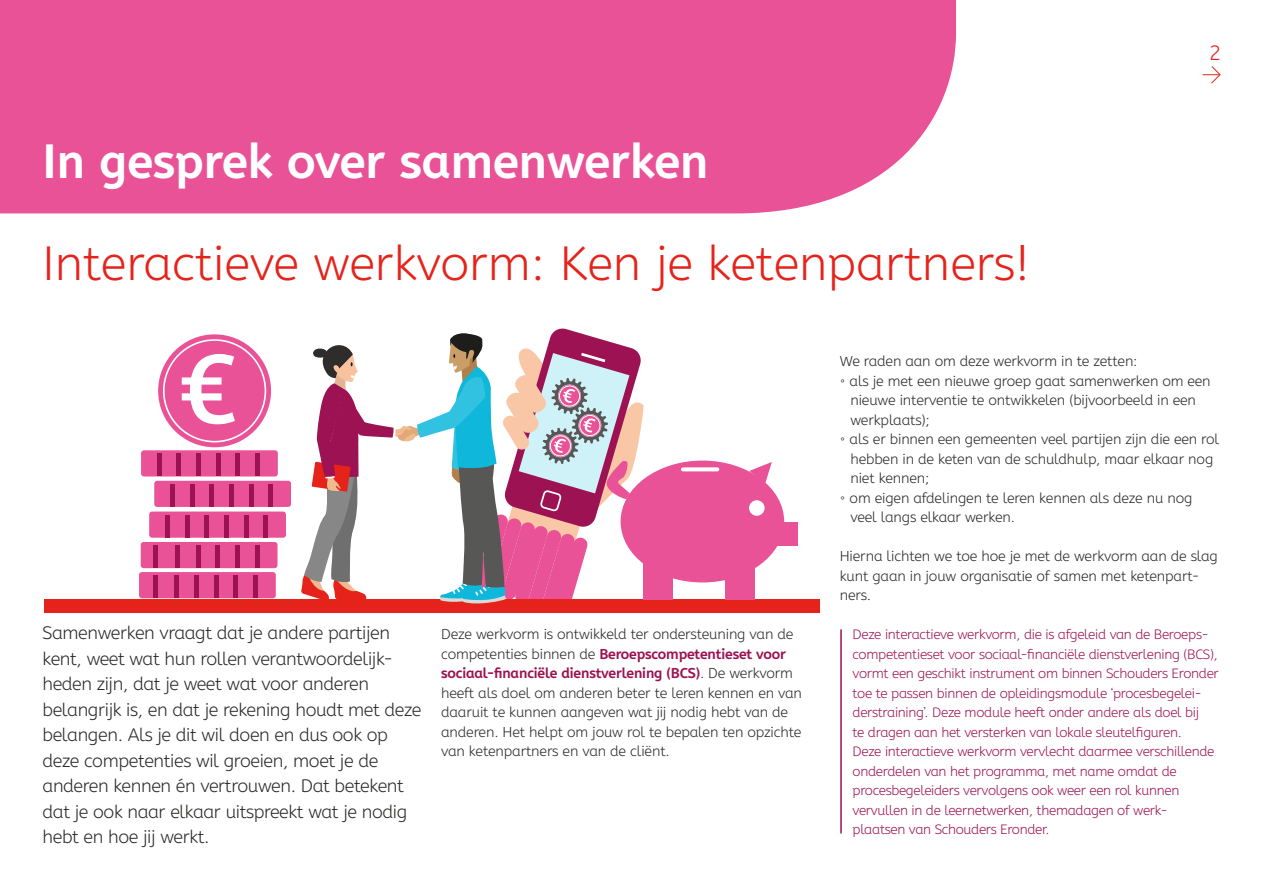
<style>
.page{position:relative;width:1263px;height:893px;background:#fff}
.page>*{position:absolute;margin:0;border:0;box-sizing:border-box;transform-origin:0 0}
.hoodsstukkop{font:300 48px "A Be Zeh EDU";color:#e5231b}
.hoodsstukkop-2{font:700 48px "A Be Zeh EDU";color:#fff}
.t1{font:300 21px "A Be Zeh EDU";color:#e5231b}
.intro{font:300 18px/25.5px "A Be Zeh EDU";letter-spacing:-.02em;color:#282827}
.broodtekst{font:300 14.25px/19.5px "A Be Zeh EDU";letter-spacing:-.01em;color:#282827}
.opsomming{font:300 14.25px/19.5px "A Be Zeh EDU";letter-spacing:-.01em;color:#282827}
.t2{font:300 13.5px/19.5px "A Be Zeh EDU";letter-spacing:-.02em;color:#9c1252}
.s1{font-weight:700;color:#9c1252}
</style>
<div class="page">
<div style="left:0;top:0;width:956px;height:213px;background:#ea5297"></div>
<svg style="left:1202px;top:66px;width:19px;height:18px"></svg>
<div style="left:44px;top:599px;width:776px;height:13px;background:#e5231b"></div>
<div style="left:158px;top:334px;width:113px;height:113px;background:#ea5297;border-radius:50%"></div>
<div style="left:163px;top:339px;width:103px;height:103px;border:2px solid #fff;border-radius:50%"></div>
<svg style="left:182px;top:354px;width:53px;height:70px"></svg>
<div style="left:139px;top:572px;width:137px;height:26px;background:#ea5297;border-radius:3px"></div>
<hr style="left:153px;top:575px;width:4px;height:23px;background:#9c1252">
<hr style="left:175px;top:575px;width:4px;height:23px;background:#9c1252">
<hr style="left:195px;top:575px;width:4px;height:23px;background:#9c1252">
<hr style="left:214px;top:575px;width:4px;height:23px;background:#9c1252">
<hr style="left:234px;top:575px;width:4px;height:23px;background:#9c1252">
<div style="left:253px;top:575px;width:5px;height:23px;background:#9c1252"></div>
<div style="left:141px;top:542px;width:136px;height:26px;background:#ea5297;border-radius:3px"></div>
<hr style="left:154px;top:545px;width:4px;height:23px;background:#9c1252">
<hr style="left:175px;top:545px;width:4px;height:23px;background:#9c1252">
<hr style="left:196px;top:545px;width:4px;height:23px;background:#9c1252">
<hr style="left:216px;top:545px;width:4px;height:23px;background:#9c1252">
<hr style="left:236px;top:545px;width:4px;height:23px;background:#9c1252">
<hr style="left:255px;top:545px;width:4px;height:23px;background:#9c1252">
<div style="left:149px;top:511px;width:137px;height:27px;background:#ea5297;border-radius:3px"></div>
<hr style="left:165px;top:515px;width:4px;height:22px;background:#9c1252">
<hr style="left:185px;top:515px;width:4px;height:22px;background:#9c1252">
<hr style="left:205px;top:515px;width:4px;height:22px;background:#9c1252">
<hr style="left:224px;top:515px;width:4px;height:22px;background:#9c1252">
<hr style="left:244px;top:515px;width:4px;height:22px;background:#9c1252">
<hr style="left:264px;top:515px;width:4px;height:22px;background:#9c1252">
<div style="left:154px;top:481px;width:137px;height:26px;background:#ea5297;border-radius:3px"></div>
<div style="left:170px;top:484px;width:5px;height:23px;background:#9c1252"></div>
<hr style="left:190px;top:484px;width:4px;height:23px;background:#9c1252">
<hr style="left:210px;top:484px;width:4px;height:23px;background:#9c1252">
<hr style="left:229px;top:484px;width:4px;height:23px;background:#9c1252">
<hr style="left:249px;top:484px;width:4px;height:23px;background:#9c1252">
<hr style="left:269px;top:484px;width:4px;height:23px;background:#9c1252">
<div style="left:141px;top:450px;width:137px;height:26px;background:#ea5297;border-radius:3px"></div>
<hr style="left:157px;top:453px;width:4px;height:23px;background:#9c1252">
<hr style="left:177px;top:453px;width:4px;height:23px;background:#9c1252">
<hr style="left:197px;top:453px;width:4px;height:23px;background:#9c1252">
<hr style="left:216px;top:453px;width:4px;height:23px;background:#9c1252">
<hr style="left:236px;top:453px;width:4px;height:23px;background:#9c1252">
<div style="left:255px;top:453px;width:5px;height:23px;background:#9c1252"></div>
<div style="left:621px;top:461px;width:163px;height:121px;background:#ea5297;border-radius:50%"></div>
<div style="left:749px;top:500px;width:15px;height:16px;background:#fff;border-radius:50%"></div>
<svg style="left:301px;top:328px;width:343px;height:276px"></svg>
<div style="left:643px;top:562px;width:30px;height:37px;background:#ea5297"></div>
<div style="left:725px;top:562px;width:30px;height:38px;background:#ea5297"></div>
<div style="left:776px;top:522px;width:21px;height:24px;background:#ea5297"></div>
<svg style="left:749px;top:462px;width:23px;height:21px"></svg>
<svg style="left:683px;top:467px;width:34px;height:4px"></svg>
<hr style="left:840px;top:629px;width:2px;height:204px;background:#9c1252">
<p class="hoodsstukkop-2" style="left:43px;top:130px;width:667px">In gesprek over samenwerken</p>
<p class="hoodsstukkop" style="left:43px;top:234px;width:988px">Interactieve werkvorm: Ken je ketenpartners!</p>
<h2 class="t1" style="left:1210px;top:40px;width:12px">2</h2>
<p class="intro" style="left:43px;top:620px;width:380px">Samenwerken vraagt dat je andere partijen kent, weet wat hun rollen verantwoordelijk&shy;heden zijn, dat je weet wat voor anderen belangrijk is, en dat je rekening houdt met deze belangen. Als je dit wil doen en dus ook op deze competenties wil groeien, moet je de anderen kennen én vertrouwen. Dat betekent dat je ook naar elkaar uitspreekt wat je nodig hebt en hoe jij werkt.</p>
<p class="broodtekst" style="left:441px;top:624px;width:362px">Deze werkvorm is ontwikkeld ter ondersteuning van de competenties binnen de <span class="s1">Beroepscompetentieset voor sociaal-financiële dienstverlening (BCS)</span>. De werkvorm heeft als doel om anderen beter te leren kennen en van daaruit te kunnen aangeven wat jij nodig hebt van de anderen. Het helpt om jouw rol te bepalen ten opzichte van ketenpartners en van de cliënt.</p>
<p class="opsomming" style="left:840px;top:351px;width:299px">We raden aan om deze werkvorm in te zetten:</p>
<p class="opsomming" style="left:850px;top:371px;width:362px;text-indent:-11px">• als je met een nieuwe groep gaat samenwerken om een nieuwe interventie te ontwikkelen (bijvoorbeeld in een werkplaats);</p>
<p class="opsomming" style="left:850px;top:429px;width:370px;text-indent:-11px">• als er binnen een gemeenten veel partijen zijn die een rol hebben in de keten van de schuldhulp, maar elkaar nog niet kennen;</p>
<p class="opsomming" style="left:850px;top:488px;width:344px;text-indent:-11px">• om eigen afdelingen te leren kennen als deze nu nog veel langs elkaar werken.</p>
<p class="broodtekst" style="left:840px;top:546px;width:380px">Hierna lichten we toe hoe je met de werkvorm aan de slag kunt gaan in jouw organisatie of samen met ketenpart&shy;ners.</p>
<p class="t2" style="left:852px;top:625px;width:368px">Deze interactieve werkvorm, die is afgeleid van de Beroeps&shy;competentieset voor sociaal-financiële dienstverlening (BCS), vormt een geschikt instrument om binnen Schouders Eronder toe te passen binnen de opleidingsmodule ‘procesbegelei&shy;derstraining’. Deze module heeft onder andere als doel bij<br>te dragen aan het versterken van lokale sleutelfiguren.<br>Deze interactieve werkvorm vervlecht daarmee verschillende onderdelen van het programma, met name omdat de procesbegeleiders vervolgens ook weer een rol kunnen vervullen in de leernetwerken, themadagen of werk&shy;plaatsen van Schouders Eronder.</p>
</div>
